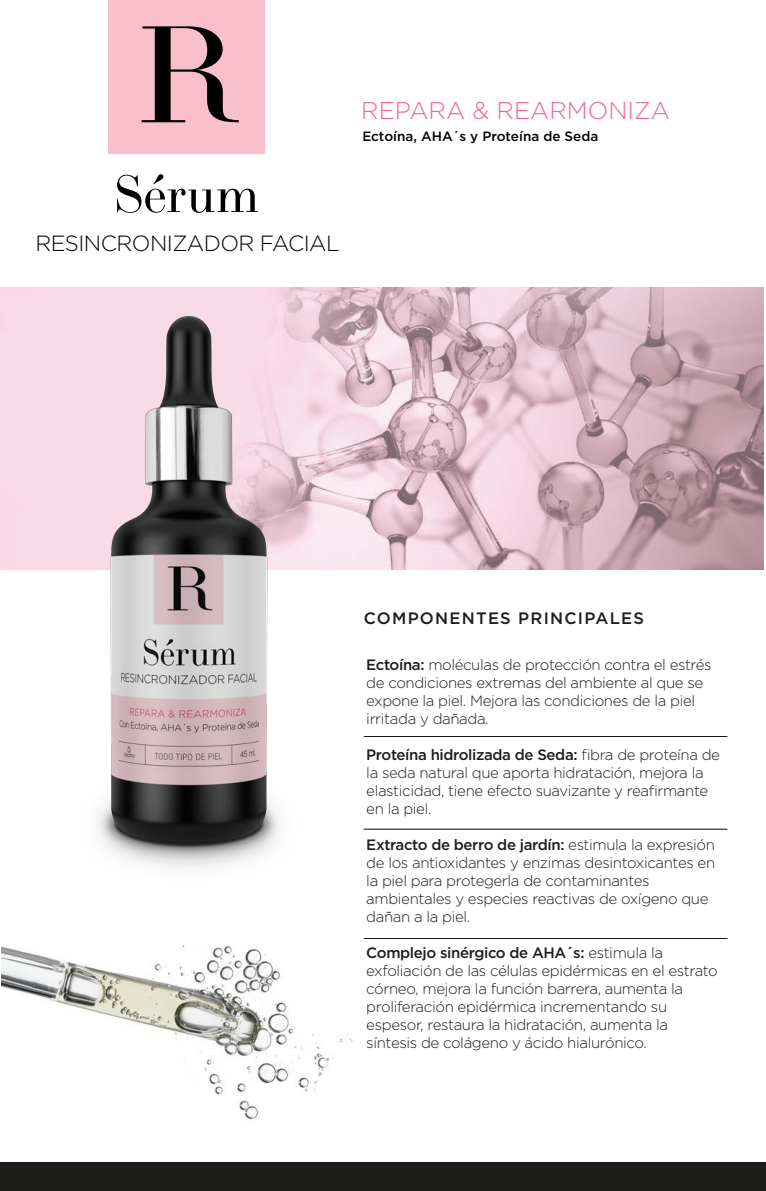
<style>
.page{position:relative;width:766px;height:1191px;background:#fff}
.page>*{position:absolute;margin:0;border:0;box-sizing:border-box;transform-origin:0 0}
.t1{font:300 24.15px "Gotham";color:#f0678b}
.t2{font:300 22.05px "Gotham";letter-spacing:-.025em;color:#000}
.t3{font:500 16.5px "Gotham";letter-spacing:.075em;color:#1d1d1b}
.t4{font:300 15px/18px "Gotham";letter-spacing:-.025em;color:#1d1d1b}
.t5{font:500 13.5px "Gotham";color:#000}
.s1{font-weight:500}
</style>
<div class="page">
<img style="left:2px;top:945px;width:351px;height:175px">
<hr style="left:363px;top:736px;width:364px;height:1px;background:#000">
<hr style="left:363px;top:829px;width:364px;height:1px;background:#000">
<hr style="left:363px;top:938px;width:364px;height:1px;background:#000">
<div style="left:0;top:1162px;width:765px;height:29px;background:#1d1d1b"></div>
<div style="left:108px;top:0;width:157px;height:153px;background:#f9c0cb"></div>
<svg style="left:117px;top:174px;width:141px;height:39px"></svg>
<svg style="left:141px;top:26px;width:98px;height:96px"></svg>
<img style="left:373px;top:287px;width:390px;height:283px">
<img style="left:0;top:287px;width:373px;height:580px">
<h1 class="t1" style="left:361px;top:95px;width:310px">REPARA &amp; REARMONIZA</h1>
<p class="t5" style="left:362px;top:128px;width:237px">Ectoína, AHA´s y Proteína de Seda</p>
<h2 class="t2" style="left:35px;top:229px;width:306px">RESINCRONIZADOR FACIAL</h2>
<p class="t3" style="left:363px;top:607px;width:282px">COMPONENTES PRINCIPALES</p>
<p class="t4" style="left:366px;top:655px;width:347px"><span class="s1">Ectoína:</span> moléculas de protección contra el estrés de condiciones extremas del ambiente al que se expone la piel. Mejora las condiciones de la piel irritada y dañada.</p>
<p class="t4" style="left:366px;top:745px;width:355px"><span class="s1">Proteína hidrolizada de Seda:</span> fibra de proteína de la seda natural que aporta hidratación, mejora la elasticidad, tiene efecto suavizante y reafirmante en la piel.</p>
<p class="t4" style="left:366px;top:835px;width:350px"><span class="s1">Extracto de berro de jardín:</span> estimula la expresión de los antioxidantes y enzimas desintoxicantes en la piel para protegerla de contaminantes ambientales y especies reactivas de oxígeno que dañan a la piel.</p>
<p class="t4" style="left:366px;top:943px;width:353px"><span class="s1">Complejo sinérgico de AHA´s:</span> estimula la exfoliación de las células epidérmicas en el estrato córneo, mejora la función barrera, aumenta la proliferación epidérmica incrementando su espesor, restaura la hidratación, aumenta la síntesis de colágeno y ácido hialurónico.</p>
</div>
